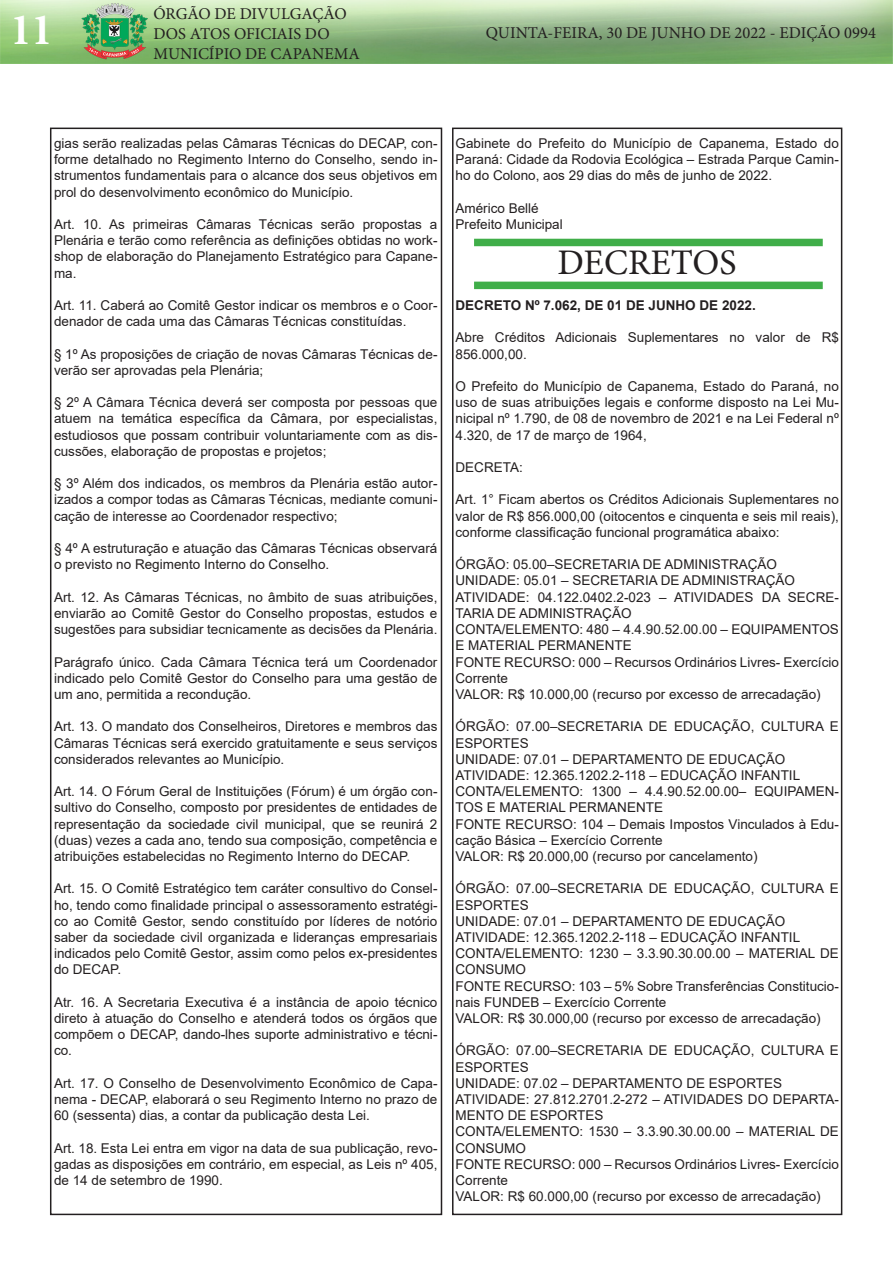
<style>
.page{position:relative;width:893px;height:1263px;background:#fff}
.page>*{position:absolute;margin:0;border:0;box-sizing:border-box;transform-origin:0 0}
.t1{font:700 condensed 45px "Minion Pro";color:#fff}
.t2{font:36px "Minion Pro";color:#231f20}
.t3{font:16.5px/19.8px "Minion Pro";color:#231f20}
.t4{font:13.5px/16.2px "Arial";color:#231f20}
.t5{font:700 13.5px "Arial";color:#231f20}
</style>
<div class="page">
<div style="left:50px;top:128px;width:392px;height:1087px;border:2px solid #231f20"></div>
<img style="left:0;top:0;width:893px;height:64px">
<div style="left:452px;top:128px;width:390px;height:1087px;border:2px solid #231f20"></div>
<div style="left:474px;top:239px;width:349px;height:7px;background:#40ae49"></div>
<div style="left:474px;top:282px;width:349px;height:7px;background:#40ae49"></div>
<h1 class="t1" style="left:11px;top:-1px;width:43px">11</h1>
<p class="t3" style="left:153px;top:4px;width:208px">ÓRGÃO DE DIVULGAÇÃO<br>DOS ATOS OFICIAIS DO<br>MUNICÍPIO DE CAPANEMA</p>
<p class="t3" style="left:486px;top:23px;width:392px">QUINTA-FEIRA, 30 DE JUNHO DE 2022 - EDIÇÃO 0994</p>
<p class="t4" style="left:54px;top:135px;width:385px;text-align:justify">gias serão realizadas pelas Câmaras Técnicas do DECAP, con&shy;forme detalhado no Regimento Interno do Conselho, sendo in&shy;strumentos fundamentais para o alcance dos seus objetivos em prol do desenvolvimento econômico do Município.</p>
<p class="t4" style="left:54px;top:216px;width:385px;text-align:justify">Art. 10. As primeiras Câmaras Técnicas serão propostas a Plenária e terão como referência as definições obtidas no work&shy;shop de elaboração do Planejamento Estratégico para Capane&shy;ma.</p>
<p class="t4" style="left:54px;top:297px;width:385px">Art. 11. Caberá ao Comitê Gestor indicar os membros e o Coor&shy;denador de cada uma das Câmaras Técnicas constituídas.</p>
<p class="t4" style="left:54px;top:346px;width:385px">§ 1º As proposições de criação de novas Câmaras Técnicas de&shy;verão ser aprovadas pela Plenária;</p>
<p class="t4" style="left:54px;top:394px;width:385px;text-align:justify">§ 2º A Câmara Técnica deverá ser composta por pessoas que atuem na temática específica da Câmara, por especialistas, estudiosos que possam contribuir voluntariamente com as dis&shy;cussões, elaboração de propostas e projetos;</p>
<p class="t4" style="left:54px;top:475px;width:385px;text-align:justify">§ 3º Além dos indicados, os membros da Plenária estão autor&shy;izados a compor todas as Câmaras Técnicas, mediante comuni&shy;cação de interesse ao Coordenador respectivo;</p>
<p class="t4" style="left:54px;top:540px;width:385px">§ 4º A estruturação e atuação das Câmaras Técnicas observará o previsto no Regimento Interno do Conselho.</p>
<p class="t4" style="left:54px;top:589px;width:385px;text-align:justify">Art. 12. As Câmaras Técnicas, no âmbito de suas atribuições, enviarão ao Comitê Gestor do Conselho propostas, estudos e sugestões para subsidiar tecnicamente as decisões da Plenária.</p>
<p class="t4" style="left:54px;top:653px;width:385px;text-align:justify">Parágrafo único. Cada Câmara Técnica terá um Coordenador indicado pelo Comitê Gestor do Conselho para uma gestão de um ano, permitida a recondução.</p>
<p class="t4" style="left:54px;top:718px;width:385px;text-align:justify">Art. 13. O mandato dos Conselheiros, Diretores e membros das Câmaras Técnicas será exercido gratuitamente e seus serviços considerados relevantes ao Município.</p>
<p class="t4" style="left:54px;top:783px;width:385px;text-align:justify">Art. 14. O Fórum Geral de Instituições (Fórum) é um órgão con&shy;sultivo do Conselho, composto por presidentes de entidades de representação da sociedade civil municipal, que se reunirá 2 (duas) vezes a cada ano, tendo sua composição, competência e atribuições estabelecidas no Regimento Interno do DECAP.</p>
<p class="t4" style="left:54px;top:880px;width:385px;text-align:justify">Art. 15. O Comitê Estratégico tem caráter consultivo do Consel&shy;ho, tendo como finalidade principal o assessoramento estratégi&shy;co ao Comitê Gestor, sendo constituído por líderes de notório saber da sociedade civil organizada e lideranças empresariais indicados pelo Comitê Gestor, assim como pelos ex-presidentes do DECAP.</p>
<p class="t4" style="left:54px;top:994px;width:385px;text-align:justify">Atr. 16. A Secretaria Executiva é a instância de apoio técnico direto à atuação do Conselho e atenderá todos os órgãos que compõem o DECAP, dando-lhes suporte administrativo e técni&shy;co.</p>
<p class="t4" style="left:54px;top:1075px;width:385px;text-align:justify">Art. 17. O Conselho de Desenvolvimento Econômico de Capa&shy;nema - DECAP, elaborará o seu Regimento Interno no prazo de 60 (sessenta) dias, a contar da publicação desta Lei.</p>
<p class="t4" style="left:54px;top:1139px;width:385px;text-align:justify">Art. 18. Esta Lei entra em vigor na data de sua publicação, revo&shy;gadas as disposições em contrário, em especial, as Leis nº 405, de 14 de setembro de 1990.</p>
<p class="t4" style="left:455px;top:135px;width:385px;text-align:justify">Gabinete do Prefeito do Município de Capanema, Estado do Paraná: Cidade da Rodovia Ecológica – Estrada Parque Camin&shy;ho do Colono, aos 29 dias do mês de junho de 2022.</p>
<p class="t4" style="left:455px;top:200px;width:85px">Américo Bellé</p>
<p class="t4" style="left:455px;top:216px;width:109px">Prefeito Municipal</p>
<p class="t2" style="left:557px;top:238px;width:181px">DECRETOS</p>
<p class="t5" style="left:455px;top:296px;width:302px">DECRETO Nº 7.062, DE 01 DE JUNHO DE 2022.</p>
<p class="t4" style="left:455px;top:329px;width:385px">Abre Créditos Adicionais Suplementares no valor de R$<br>856.000,00.</p>
<p class="t4" style="left:455px;top:378px;width:385px;text-align:justify">O Prefeito do Município de Capanema, Estado do Paraná, no uso de suas atribuições legais e conforme disposto na Lei Mu&shy;nicipal nº 1.790, de 08 de novembro de 2021 e na Lei Federal nº 4.320, de 17 de março de 1964,</p>
<p class="t4" style="left:455px;top:459px;width:69px">DECRETA:</p>
<p class="t4" style="left:455px;top:491px;width:385px;text-align:justify">Art. 1° Ficam abertos os Créditos Adicionais Suplementares no valor de R$ 856.000,00 (oitocentos e cinquenta e seis mil reais), conforme classificação funcional programática abaixo:</p>
<p class="t4" style="left:455px;top:556px;width:323px">ÓRGÃO: 05.00–SECRETARIA DE ADMINISTRAÇÃO</p>
<p class="t4" style="left:455px;top:572px;width:341px">UNIDADE: 05.01 – SECRETARIA DE ADMINISTRAÇÃO</p>
<p class="t4" style="left:455px;top:589px;width:385px">ATIVIDADE: 04.122.0402.2-023 – ATIVIDADES DA SECRE-<br>TARIA DE ADMINISTRAÇÃO</p>
<p class="t4" style="left:455px;top:621px;width:385px">CONTA/ELEMENTO: 480 – 4.4.90.52.00.00 – EQUIPAMENTOS<br>E MATERIAL PERMANENTE</p>
<p class="t4" style="left:455px;top:653px;width:385px">FONTE RECURSO: 000 – Recursos Ordinários Livres- Exercício<br>Corrente</p>
<p class="t4" style="left:455px;top:686px;width:367px">VALOR: R$ 10.000,00 (recurso por excesso de arrecadação)</p>
<p class="t4" style="left:455px;top:718px;width:385px">ÓRGÃO: 07.00–SECRETARIA DE EDUCAÇÃO, CULTURA E<br>ESPORTES</p>
<p class="t4" style="left:455px;top:751px;width:331px">UNIDADE: 07.01 – DEPARTAMENTO DE EDUCAÇÃO</p>
<p class="t4" style="left:455px;top:767px;width:346px">ATIVIDADE: 12.365.1202.2-118 – EDUCAÇÃO INFANTIL</p>
<p class="t4" style="left:455px;top:783px;width:385px">CONTA/ELEMENTO: 1300 – 4.4.90.52.00.00– EQUIPAMEN-<br>TOS E MATERIAL PERMANENTE</p>
<p class="t4" style="left:455px;top:815px;width:385px">FONTE RECURSO: 104 – Demais Impostos Vinculados à Edu&shy;cação Básica – Exercício Corrente</p>
<p class="t4" style="left:455px;top:848px;width:304px">VALOR: R$ 20.000,00 (recurso por cancelamento)</p>
<p class="t4" style="left:455px;top:880px;width:385px">ÓRGÃO: 07.00–SECRETARIA DE EDUCAÇÃO, CULTURA E<br>ESPORTES</p>
<p class="t4" style="left:455px;top:913px;width:331px">UNIDADE: 07.01 – DEPARTAMENTO DE EDUCAÇÃO</p>
<p class="t4" style="left:455px;top:929px;width:346px">ATIVIDADE: 12.365.1202.2-118 – EDUCAÇÃO INFANTIL</p>
<p class="t4" style="left:455px;top:945px;width:385px">CONTA/ELEMENTO: 1230 – 3.3.90.30.00.00 – MATERIAL DE<br>CONSUMO</p>
<p class="t4" style="left:455px;top:977px;width:385px">FONTE RECURSO: 103 – 5% Sobre Transferências Constitucio&shy;nais FUNDEB – Exercício Corrente</p>
<p class="t4" style="left:455px;top:1010px;width:367px">VALOR: R$ 30.000,00 (recurso por excesso de arrecadação)</p>
<p class="t4" style="left:455px;top:1042px;width:385px">ÓRGÃO: 07.00–SECRETARIA DE EDUCAÇÃO, CULTURA E<br>ESPORTES</p>
<p class="t4" style="left:455px;top:1075px;width:328px">UNIDADE: 07.02 – DEPARTAMENTO DE ESPORTES</p>
<p class="t4" style="left:455px;top:1091px;width:385px">ATIVIDADE: 27.812.2701.2-272 – ATIVIDADES DO DEPARTA-<br>MENTO DE ESPORTES</p>
<p class="t4" style="left:455px;top:1123px;width:385px">CONTA/ELEMENTO: 1530 – 3.3.90.30.00.00 – MATERIAL DE<br>CONSUMO</p>
<p class="t4" style="left:455px;top:1156px;width:385px">FONTE RECURSO: 000 – Recursos Ordinários Livres- Exercício<br>Corrente</p>
<p class="t4" style="left:455px;top:1188px;width:367px">VALOR: R$ 60.000,00 (recurso por excesso de arrecadação)</p>
</div>
